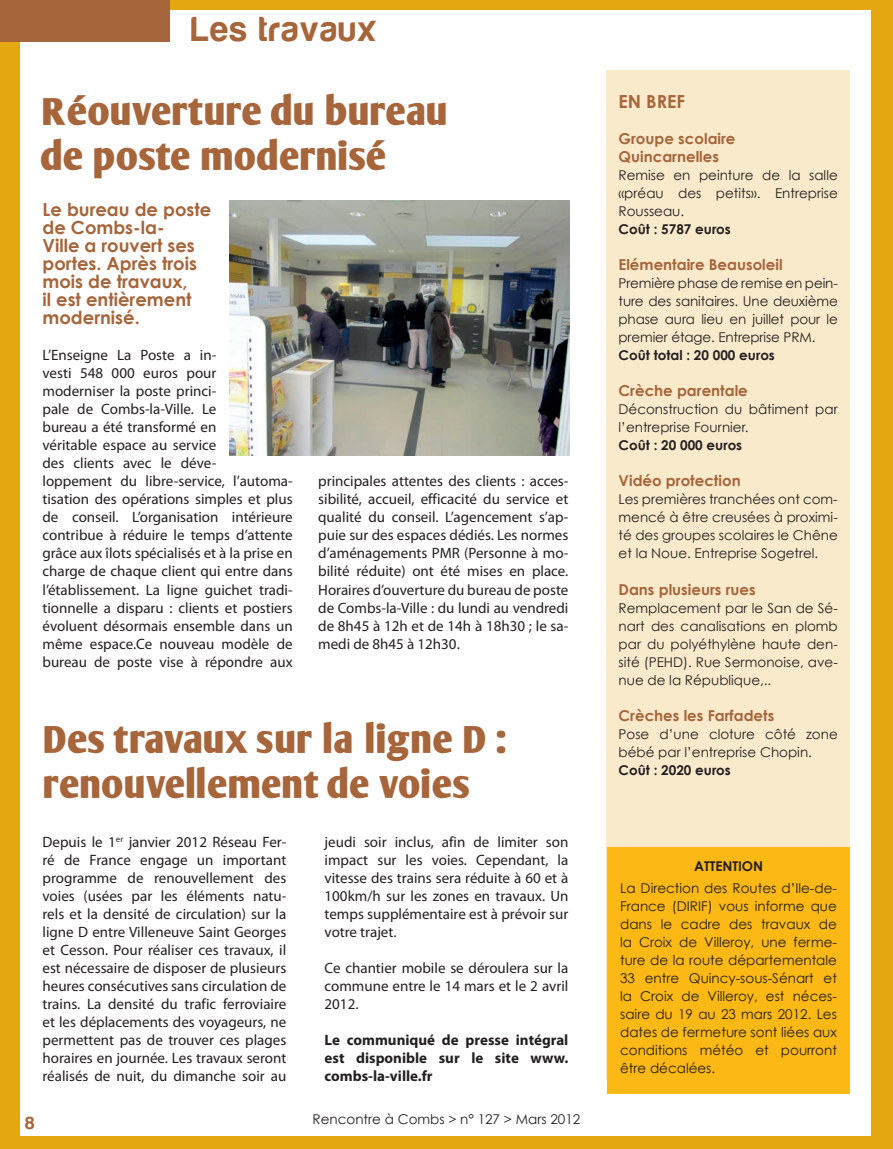
<style>
.page{position:relative;width:893px;height:1149px;background:#fff}
.page>*{position:absolute;margin:0;border:0;box-sizing:border-box;transform-origin:0 0}
.t1{font:700 37.5px/45px "Oli Jo";letter-spacing:-.04em;color:#a6653a}
.t2{font:36px "Harabara";letter-spacing:.05em;color:#a6653a}
.t3{font:700 18px/18px "Century Gothic";color:#a6653a}
.t4{font:18px "Harabara";color:#a6653a}
.t5{font:15px/18px "Myriad Pro";color:#231f20;text-align:justify}
.t6{font:700 15px/18px "Century Gothic";color:#a6653a}
.t7{font:700 15px/18px "Myriad Pro";color:#231f20;text-align:justify}
.t8{font:13.5px/18px "Century Gothic";color:#231f20;text-align:justify}
.t9{font:700 13.5px "Century Gothic";color:#231f20}
</style>
<div class="page">
<div style="left:0;top:0;width:893px;height:1148px;background:#e5a710"></div>
<div style="left:21px;top:11px;width:850px;height:1124px;background:#fff"></div>
<div style="left:0;top:0;width:169px;height:42px;background:#a6653a"></div>
<div style="left:607px;top:70px;width:243px;height:1008px;background:#faeacc"></div>
<img style="left:229px;top:200px;width:340px;height:255px">
<div style="left:607px;top:847px;width:243px;height:246px;background:#fcb814"></div>
<h2 class="t2" style="left:191px;top:11px;width:188px">Les travaux</h2>
<h1 class="t1" style="left:41px;top:89px;width:411px">Réouverture du bureau de poste modernisé</h1>
<p class="t3" style="left:43px;top:200px;width:170px">Le bureau de poste de Combs-la-<br>Ville a rouvert ses portes. Après trois mois de travaux,<br>il est entièrement modernisé.</p>
<p class="t5" style="left:43px;top:346px;width:252px;text-align:left">L’Enseigne La Poste a in-<br>vesti 548 000 euros pour<br>moderniser la poste princi-<br>pale de Combs-la-Ville. Le<br>bureau a été transformé en<br>véritable espace au service<br>des clients avec le déve-<br>loppement du libre-service, l’automa&shy;tisation des opérations simples et plus de conseil. L’organisation intérieure contribue à réduire le temps d’attente grâce aux îlots spécialisés et à la prise en charge de chaque client qui entre dans l’établissement. La ligne guichet tradi&shy;tionnelle a disparu : clients et postiers évoluent désormais ensemble dans un même espace.Ce nouveau modèle de bureau de poste vise à répondre aux</p>
<p class="t5" style="left:318px;top:472px;width:252px">principales attentes des clients : acces&shy;sibilité, accueil, efficacité du service et qualité du conseil. L’agencement s’ap&shy;puie sur des espaces dédiés. Les normes d’aménagements PMR (Personne à mo&shy;bilité réduite) ont été mises en place.<br>Horaires d’ouverture du bureau de poste de Combs-la-Ville : du lundi au vendredi de 8h45 à 12h et de 14h à 18h30 ; le sa&shy;medi de 8h45 à 12h30.</p>
<h1 class="t1" style="left:43px;top:717px;width:465px">Des travaux sur la ligne D : renouvellement de voies</h1>
<p class="t5" style="left:43px;top:832px;width:245px">Depuis le 1<sup>er</sup> janvier 2012 Réseau Fer&shy;ré de France engage un important programme de renouvellement des voies (usées par les éléments natu&shy;rels et la densité de circulation) sur la ligne D entre Villeneuve Saint Georges et Cesson. Pour réaliser ces travaux, il est nécessaire de disposer de plusieurs heures consécutives sans circulation de trains. La densité du trafic ferroviaire et les déplacements des voyageurs, ne permettent pas de trouver ces plages horaires en journée. Les travaux seront réalisés de nuit, du dimanche soir au</p>
<p class="t5" style="left:325px;top:832px;width:245px">jeudi soir inclus, afin de limiter son impact sur les voies. Cependant, la vitesse des trains sera réduite à 60 et à 100km/h sur les zones en travaux. Un temps supplémentaire est à prévoir sur votre trajet.</p>
<p class="t5" style="left:325px;top:958px;width:245px">Ce chantier mobile se déroulera sur la commune entre le 14 mars et le 2 avril 2012.</p>
<p class="t7" style="left:325px;top:1030px;width:245px">Le communiqué de presse intégral est disponible sur le site www. combs-la-ville.fr</p>
<p class="t4" style="left:26px;top:1113px;width:11px">8</p>
<p class="t8" style="left:313px;top:1109px;width:269px">Rencontre à Combs &gt; n° 127 &gt; Mars 2012</p>
<p class="t3" style="left:619px;top:92px;width:68px">EN BREF</p>
<p class="t6" style="left:619px;top:129px;width:118px">Groupe scolaire<br>Quincarnelles</p>
<p class="t8" style="left:619px;top:166px;width:221px">Remise en peinture de la salle «préau des petits». Entreprise Rousseau.</p>
<p class="t9" style="left:619px;top:221px;width:114px">Coût : 5787 euros</p>
<p class="t6" style="left:619px;top:255px;width:166px">Elémentaire Beausoleil</p>
<p class="t8" style="left:619px;top:274px;width:221px">Première phase de remise en pein&shy;ture des sanitaires. Une deuxième phase aura lieu en juillet pour le premier étage. Entreprise PRM.</p>
<p class="t9" style="left:619px;top:347px;width:158px">Coût total : 20 000 euros</p>
<p class="t6" style="left:619px;top:381px;width:131px">Crèche parentale</p>
<p class="t8" style="left:619px;top:400px;width:221px">Déconstruction du bâtiment par l’entreprise Fournier.</p>
<p class="t9" style="left:619px;top:437px;width:125px">Coût : 20 000 euros</p>
<p class="t6" style="left:619px;top:471px;width:124px">Vidéo protection</p>
<p class="t8" style="left:619px;top:490px;width:221px">Les premières tranchées ont com&shy;mencé à être creusées à proximi&shy;té des groupes scolaires le Chêne et la Noue. Entreprise Sogetrel.</p>
<p class="t6" style="left:619px;top:579px;width:139px">Dans plusieurs rues</p>
<p class="t8" style="left:619px;top:598px;width:221px">Remplacement par le San de Sé&shy;nart des canalisations en plomb par du polyéthylène haute den&shy;sité (PEHD). Rue Sermonoise, ave&shy;nue de la République,..</p>
<p class="t6" style="left:619px;top:705px;width:157px">Crèches les Farfadets</p>
<p class="t8" style="left:619px;top:724px;width:221px">Pose d’une cloture côté zone bébé par l’entreprise Chopin.</p>
<p class="t9" style="left:619px;top:761px;width:114px">Coût : 2020 euros</p>
<p class="t9" style="left:694px;top:856px;width:71px">ATTENTION</p>
<p class="t8" style="left:620px;top:878px;width:218px">La Direction des Routes d’Ile-de-France (DIRIF) vous informe que dans le cadre des travaux de la Croix de Villeroy, une ferme&shy;ture de la route départementale 33 entre Quincy-sous-Sénart et la Croix de Villeroy, est néces&shy;saire du 19 au 23 mars 2012. Les dates de fermeture sont liées aux conditions météo et pourront être décalées.</p>
</div>
